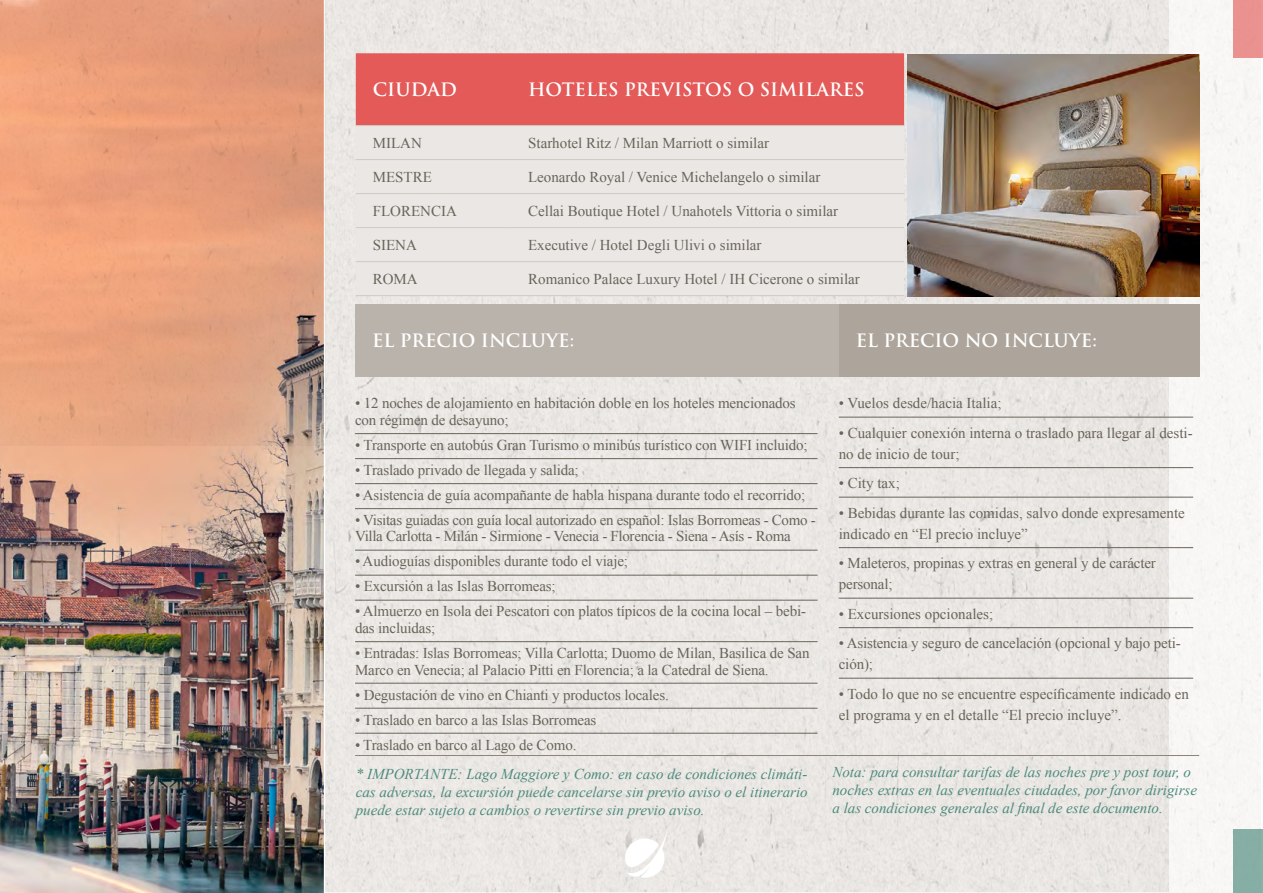
<style>
.page{position:relative;width:1263px;height:893px;background:#fff}
.page>*{position:absolute;margin:0;border:0;box-sizing:border-box;transform-origin:0 0}
.t1{font:700 18px "Trajan Pro";color:#fff}
.t2{font:15px/21px "Times New Roman";letter-spacing:-.01em;color:#696459}
.t3{font:italic 15px/18px "Times New Roman";color:#4d8a7d}
</style>
<div class="page">
<img style="left:325px;top:0;width:936px;height:893px">
<img style="left:0;top:446px;width:324px;height:447px">
<img style="left:0;top:0;width:325px;height:446px">
<div style="left:356px;top:53px;width:548px;height:72px;background:#e35a58"></div>
<div style="left:356px;top:126px;width:548px;height:169px;background:#eae7e5"></div>
<hr style="left:356px;top:125px;width:155px;height:1px;background:#cec9c3">
<hr style="left:511px;top:125px;width:393px;height:1px;background:#cec9c3">
<hr style="left:356px;top:159px;width:155px;height:1px;background:#cec9c3">
<hr style="left:511px;top:159px;width:393px;height:1px;background:#cec9c3">
<hr style="left:356px;top:193px;width:155px;height:1px;background:#cec9c3">
<hr style="left:511px;top:193px;width:393px;height:1px;background:#cec9c3">
<hr style="left:356px;top:227px;width:155px;height:1px;background:#cec9c3">
<hr style="left:511px;top:227px;width:393px;height:1px;background:#cec9c3">
<hr style="left:356px;top:261px;width:155px;height:1px;background:#cec9c3">
<hr style="left:511px;top:261px;width:393px;height:1px;background:#cec9c3">
<hr style="left:356px;top:295px;width:155px;height:1px;background:#cec9c3">
<hr style="left:511px;top:295px;width:393px;height:1px;background:#cec9c3">
<img style="left:908px;top:54px;width:291px;height:242px">
<div style="left:355px;top:304px;width:484px;height:73px;background:#bab3ab"></div>
<div style="left:839px;top:304px;width:360px;height:73px;background:#ada59b"></div>
<hr style="left:355px;top:755px;width:484px;height:1px;background:#8d8577">
<hr style="left:839px;top:755px;width:360px;height:1px;background:#8d8577">
<hr style="left:355px;top:433px;width:462px;height:1px;background:#696459">
<hr style="left:355px;top:458px;width:462px;height:1px;background:#696459">
<hr style="left:355px;top:483px;width:462px;height:1px;background:#696459">
<hr style="left:355px;top:508px;width:462px;height:1px;background:#696459">
<hr style="left:355px;top:550px;width:462px;height:1px;background:#696459">
<hr style="left:355px;top:575px;width:462px;height:1px;background:#696459">
<hr style="left:355px;top:600px;width:462px;height:1px;background:#696459">
<hr style="left:355px;top:641px;width:462px;height:1px;background:#696459">
<hr style="left:355px;top:683px;width:462px;height:1px;background:#696459">
<hr style="left:355px;top:708px;width:462px;height:1px;background:#696459">
<hr style="left:355px;top:733px;width:462px;height:1px;background:#696459">
<hr style="left:839px;top:417px;width:354px;height:1px;background:#696459">
<hr style="left:839px;top:467px;width:354px;height:1px;background:#696459">
<hr style="left:839px;top:497px;width:354px;height:1px;background:#696459">
<hr style="left:839px;top:547px;width:354px;height:1px;background:#696459">
<hr style="left:839px;top:598px;width:354px;height:1px;background:#696459">
<hr style="left:839px;top:627px;width:354px;height:1px;background:#696459">
<hr style="left:839px;top:678px;width:354px;height:1px;background:#696459">
<div style="left:1233px;top:0;width:30px;height:57px;background:#ea9290"></div>
<div style="left:1233px;top:829px;width:30px;height:64px;background:#86aea5"></div>
<img style="left:625px;top:833px;width:41px;height:44px">
<p class="t1" style="left:373px;top:78px;width:86px">CIUDAD</p>
<p class="t1" style="left:528px;top:78px;width:338px">HOTELES PREVISTOS O SIMILARES</p>
<p class="t2" style="left:373px;top:132px;width:51px">MILAN</p>
<p class="t2" style="left:528px;top:132px;width:242px">Starhotel Ritz / Milan Marriott o similar</p>
<p class="t2" style="left:373px;top:166px;width:61px">MESTRE</p>
<p class="t2" style="left:528px;top:166px;width:294px">Leonardo Royal / Venice Michelangelo o similar</p>
<p class="t2" style="left:373px;top:200px;width:86px">FLORENCIA</p>
<p class="t2" style="left:528px;top:200px;width:312px">Cellai Boutique Hotel / Unahotels Vittoria o similar</p>
<p class="t2" style="left:373px;top:234px;width:46px">SIENA</p>
<p class="t2" style="left:528px;top:234px;width:235px">Executive / Hotel Degli Ulivi o similar</p>
<p class="t2" style="left:373px;top:268px;width:46px">ROMA</p>
<p class="t2" style="left:528px;top:268px;width:333px">Romanico Palace Luxury Hotel / IH Cicerone o similar</p>
<p class="t1" style="left:372px;top:330px;width:204px">EL PRECIO INCLUYE:</p>
<p class="t1" style="left:856px;top:330px;width:243px">EL PRECIO NO INCLUYE:</p>
<p class="t2" style="left:355px;top:395px;width:442px;line-height:16.5px">• 12 noches de alojamiento en habitación doble en los hoteles mencionados con régimen de desayuno;</p>
<p class="t2" style="left:355px;top:434px;width:454px">• Transporte en autobús Gran Turismo o minibús turístico con WIFI incluido;</p>
<p class="t2" style="left:355px;top:459px;width:225px">• Traslado privado de llegada y salida;</p>
<p class="t2" style="left:355px;top:484px;width:452px">• Asistencia de guía acompañante de habla hispana durante todo el recorrido;</p>
<p class="t2" style="left:355px;top:511px;width:462px;line-height:16.5px">• Visitas guiadas con guía local autorizado en español: Islas Borromeas - Como -<br>Villa Carlotta - Milán - Sirmione - Venecia - Florencia - Siena - Asís - Roma</p>
<p class="t2" style="left:355px;top:551px;width:275px">• Audioguías disponibles durante todo el viaje;</p>
<p class="t2" style="left:355px;top:576px;width:202px">• Excursión a las Islas Borromeas;</p>
<p class="t2" style="left:355px;top:603px;width:452px;line-height:16.5px">• Almuerzo en Isola dei Pescatori con platos típicos de la cocina local – bebi&shy;das incluidas;</p>
<p class="t2" style="left:355px;top:644px;width:456px;line-height:16.5px">• Entradas: Islas Borromeas; Villa Carlotta; Duomo de Milan, Basilica de San<br>Marco en Venecia; al Palacio Pitti en Florencia; a la Catedral de Siena.</p>
<p class="t2" style="left:355px;top:684px;width:315px">• Degustación de vino en Chianti y productos locales.</p>
<p class="t2" style="left:355px;top:709px;width:243px">• Traslado en barco a las Islas Borromeas</p>
<p class="t2" style="left:355px;top:734px;width:223px">• Traslado en barco al Lago de Como.</p>
<p class="t3" style="left:356px;top:764px;width:453px;text-align:justify">* IMPORTANTE: Lago Maggiore y Como: en caso de condiciones climáti&shy;cas adversas, la excursión puede cancelarse sin previo aviso o el itinerario puede estar sujeto a cambios o revertirse sin previo aviso.</p>
<p class="t2" style="left:839px;top:393px;width:164px">• Vuelos desde/hacia Italia;</p>
<p class="t2" style="left:839px;top:422px;width:355px">• Cualquier conexión interna o traslado para llegar al desti&shy;no de inicio de tour;</p>
<p class="t2" style="left:839px;top:473px;width:63px">• City tax;</p>
<p class="t2" style="left:839px;top:502px;width:348px">• Bebidas durante las comidas, salvo donde expresamente indicado en “El precio incluye”</p>
<p class="t2" style="left:839px;top:553px;width:319px">• Maleteros, propinas y extras en general y de carácter personal;</p>
<p class="t2" style="left:839px;top:603px;width:156px">• Excursiones opcionales;</p>
<p class="t2" style="left:839px;top:633px;width:343px">• Asistencia y seguro de cancelación (opcional y bajo peti&shy;ción);</p>
<p class="t2" style="left:839px;top:683px;width:352px">• Todo lo que no se encuentre específicamente indicado en el programa y en el detalle “El precio incluye”.</p>
<p class="t3" style="left:832px;top:763px;width:366px">Nota: para consultar tarifas de las noches pre y post tour, o noches extras en las eventuales ciudades, por favor dirigirse a las condiciones generales al final de este documento.</p>
</div>
